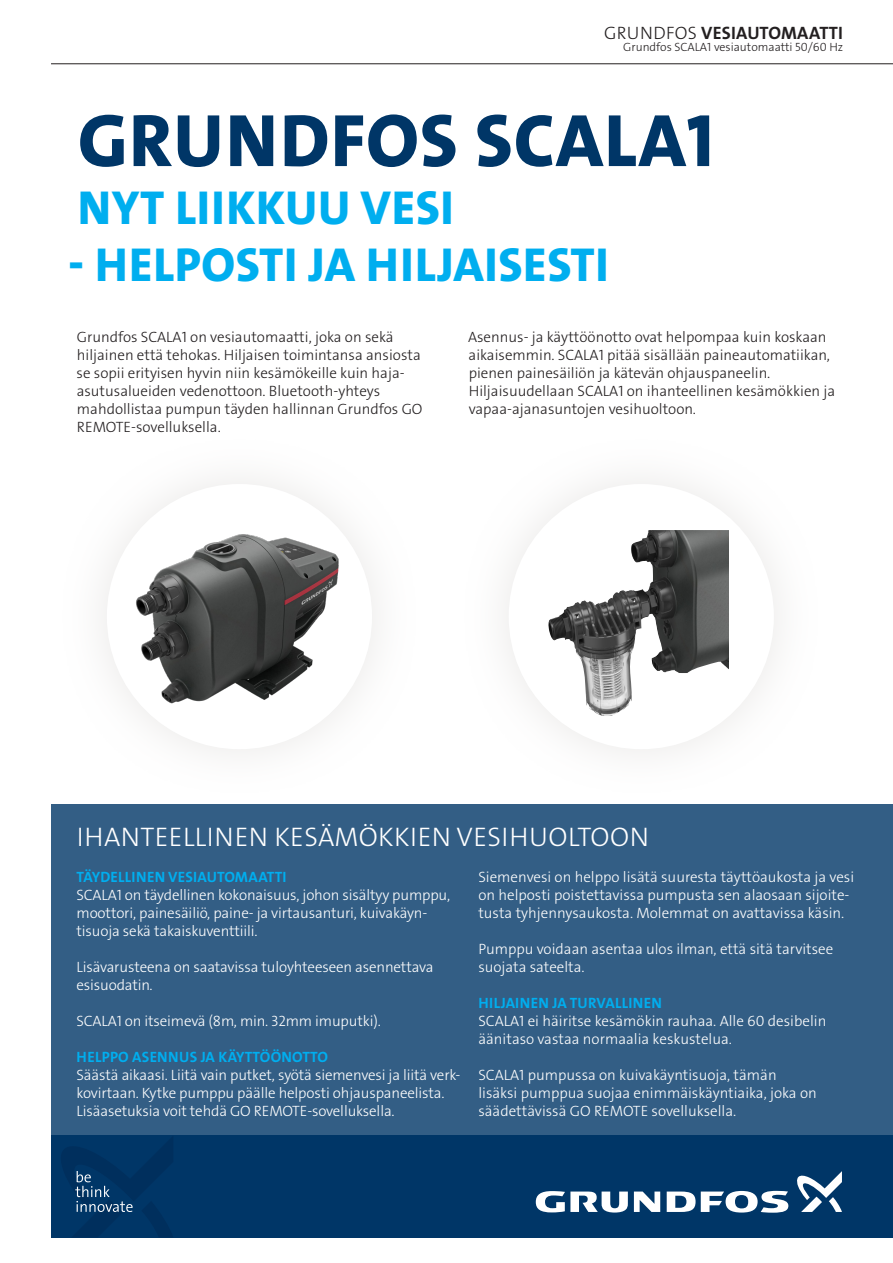
<style>
.page{position:relative;width:893px;height:1263px;background:#fff}
.page>*{position:absolute;margin:0;border:0;box-sizing:border-box;transform-origin:0 0}
.t1{font:75px "Grundfos The Sans V2 OT 8 XB";letter-spacing:.015em;color:#003667}
.t2{font:48px "Grundfos The Sans V2 OT 8 XB";letter-spacing:.015em;color:#00aeef}
.t3{font:27px "Grundfos The Sans V2 OT 3 L";letter-spacing:.015em;color:#fff}
.t4{font:18px "Grundfos The Sans V2 OT 7 B";letter-spacing:.015em;color:#231f20}
.t5{font:15px/18px "Grundfos The Sans V2 OT 3 L";letter-spacing:-.01em;color:#fff}
.t6{font:15px/18px "Grundfos The Sans V2 OT 3 L";color:#231f20}
.t7{font:15px "Grundfos The Sans V2 OT 7 B";letter-spacing:.015em;color:#00aeef}
.t8{font:12px "Grundfos The Sans V2 OT 3 L";color:#231f20}
.s1{font-family:"Grundfos The Sans V2 OT 3 L"}
</style>
<div class="page">
<div style="left:51px;top:1135px;width:842px;height:102px;background:#003667"></div>
<svg style="left:634px;top:1191px;width:26px;height:21px"></svg>
<svg style="left:536px;top:1191px;width:92px;height:21px"></svg>
<svg style="left:667px;top:1191px;width:121px;height:22px"></svg>
<svg style="left:797px;top:1171px;width:45px;height:41px"></svg>
<svg style="left:75px;top:1171px;width:58px;height:41px"></svg>
<div style="left:51px;top:804px;width:842px;height:331px;background:#335e85"></div>
<hr style="left:51px;top:63px;width:842px;height:1px;background:#231f20">
<img style="left:102px;top:479px;width:274px;height:274px">
<img style="left:547px;top:530px;width:182px;height:186px">
<p class="t4" style="left:604px;top:21px;width:240px"><span class="s1">GRUNDFOS</span> VESIAUTOMAATTI</p>
<p class="t8" style="left:623px;top:39px;width:221px">Grundfos SCALA1 vesiautomaatti 50/60 Hz</p>
<p class="t1" style="left:78px;top:93px;width:637px">GRUNDFOS SCALA1</p>
<p class="t2" style="left:78px;top:177px;width:377px">NYT LIIKKUU VESI</p>
<p class="t2" style="left:68px;top:234px;width:542px">- HELPOSTI JA HILJAISESTI</p>
<p class="t6" style="left:77px;top:328px;width:347px">Grundfos SCALA1 on vesiautomaatti, joka on sekä hiljainen että tehokas. Hiljaisen toimintansa ansiosta se sopii erityisen hyvin niin kesämökeille kuin haja&shy;asutusalueiden vedenottoon. Bluetooth-yhteys mahdollistaa pumpun täyden hallinnan Grundfos GO REMOTE-sovelluksella.</p>
<p class="t6" style="left:468px;top:328px;width:369px">Asennus- ja käyttöönotto ovat helpompaa kuin koskaan aikaisemmin. SCALA1 pitää sisällään paineautomatiikan, pienen painesäiliön ja kätevän ohjauspaneelin.<br>Hiljaisuudellaan SCALA1 on ihanteellinen kesämökkien ja vapaa-ajanasuntojen vesihuoltoon.</p>
<p class="t3" style="left:77px;top:820px;width:574px">IHANTEELLINEN KESÄMÖKKIEN VESIHUOLTOON</p>
<p class="t7" style="left:77px;top:867px;width:211px">TÄYDELLINEN VESIAUTOMAATTI</p>
<p class="t5" style="left:77px;top:886px;width:375px">SCALA1 on täydellinen kokonaisuus, johon sisältyy pumppu, moottori, painesäiliö, paine- ja virtausanturi, kuivakäyn&shy;tisuoja sekä takaiskuventtiili.</p>
<p class="t5" style="left:77px;top:958px;width:358px">Lisävarusteena on saatavissa tuloyhteeseen asennettava esisuodatin.</p>
<p class="t5" style="left:77px;top:1012px;width:306px">SCALA1 on itseimevä (8m, min. 32mm imuputki).</p>
<p class="t7" style="left:77px;top:1047px;width:253px">HELPPO ASENNUS JA KÄYTTÖÖNOTTO</p>
<p class="t5" style="left:77px;top:1066px;width:385px">Säästä aikaasi. Liitä vain putket, syötä siemenvesi ja liitä verk&shy;kovirtaan. Kytke pumppu päälle helposti ohjauspaneelista.<br>Lisäasetuksia voit tehdä GO REMOTE-sovelluksella.</p>
<p class="t5" style="left:478px;top:868px;width:377px">Siemenvesi on helppo lisätä suuresta täyttöaukosta ja vesi on helposti poistettavissa pumpusta sen alaosaan sijoite&shy;tusta tyhjennysaukosta. Molemmat on avattavissa käsin.</p>
<p class="t5" style="left:478px;top:940px;width:356px">Pumppu voidaan asentaa ulos ilman, että sitä tarvitsee suojata sateelta.</p>
<p class="t7" style="left:478px;top:993px;width:185px">HILJAINEN JA TURVALLINEN</p>
<p class="t5" style="left:478px;top:1012px;width:349px">SCALA1 ei häiritse kesämökin rauhaa. Alle 60 desibelin äänitaso vastaa normaalia keskustelua.</p>
<p class="t5" style="left:478px;top:1066px;width:340px">SCALA1 pumpussa on kuivakäyntisuoja, tämän lisäksi pumppua suojaa enimmäiskäyntiaika, joka on säädettävissä GO REMOTE sovelluksella.</p>
</div>
